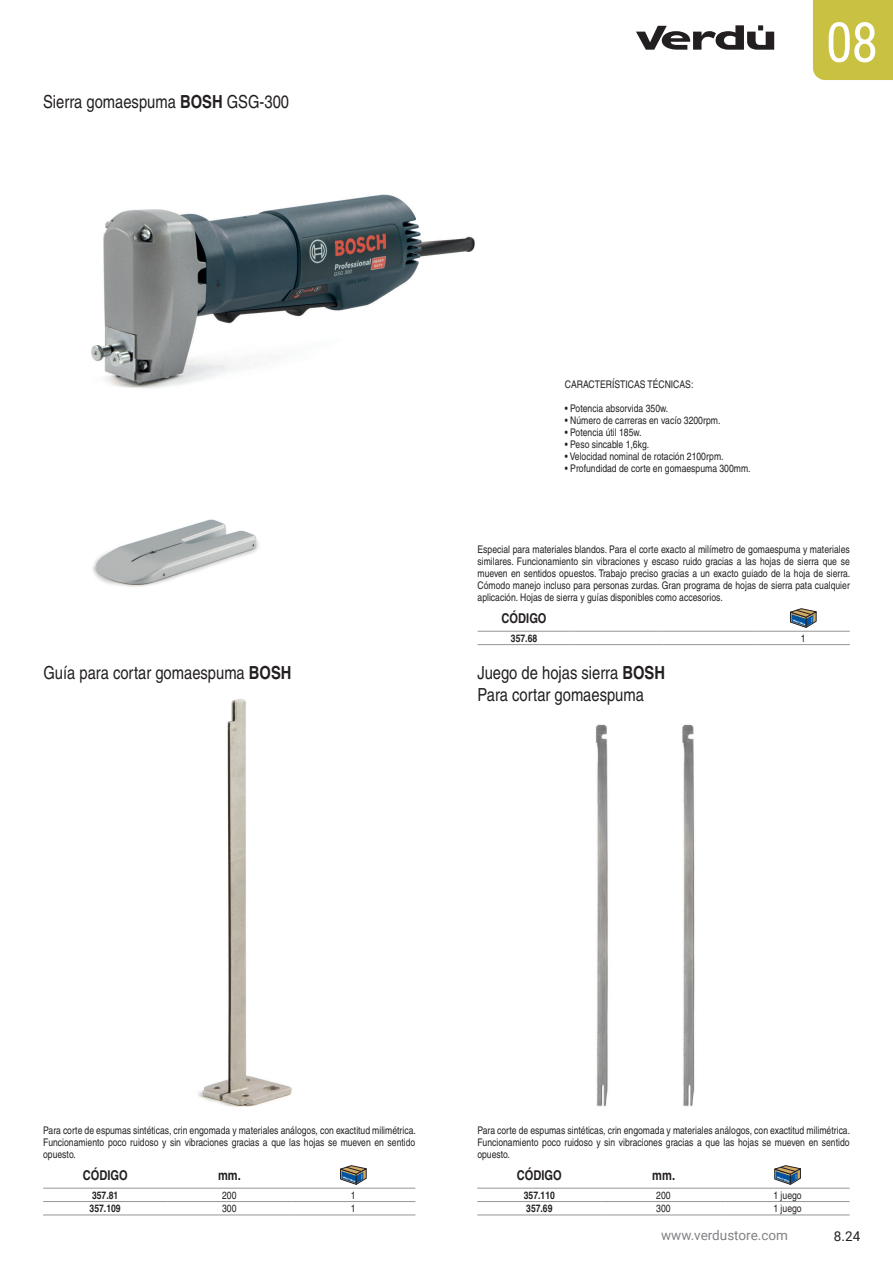
<style>
.page{position:relative;width:893px;height:1263px;background:#fff}
.page>*{position:absolute;margin:0;border:0;box-sizing:border-box;transform-origin:0 0}
.t1{font:55.2px "Roboto Condensed";color:#fff}
.t2{font:condensed 18px "Helvetica";color:#231f20}
.t3{font:700 condensed 13.5px "Helvetica";color:#231f20}
.t4{font:13.5px "Roboto";color:#808285}
.t5{font:13.5px "Roboto";color:#231f20}
.t6{font:condensed 10.5px/12px "Helvetica";color:#231f20;text-align:justify}
.t7{font:700 condensed 10.5px "Helvetica";color:#231f20}
.s1{font-weight:700}
</style>
<div class="page">
<div style="left:813px;top:0;width:80px;height:80px;background:#c8c142"></div>
<svg style="left:636px;top:25px;width:138px;height:25px"></svg>
<img style="left:91px;top:194px;width:384px;height:195px">
<img style="left:198px;top:699px;width:94px;height:408px">
<img style="left:595px;top:724px;width:13px;height:383px">
<img style="left:682px;top:724px;width:13px;height:383px">
<hr style="left:571px;top:631px;width:93px;height:1px;background:#939598">
<hr style="left:664px;top:631px;width:93px;height:1px;background:#939598">
<hr style="left:571px;top:644px;width:93px;height:1px;background:#939598">
<hr style="left:664px;top:644px;width:93px;height:1px;background:#939598">
<hr style="left:478px;top:631px;width:93px;height:1px;background:#939598">
<hr style="left:757px;top:631px;width:93px;height:1px;background:#939598">
<hr style="left:478px;top:644px;width:93px;height:1px;background:#939598">
<hr style="left:757px;top:644px;width:93px;height:1px;background:#939598">
<svg style="left:790px;top:609px;width:26px;height:18px"></svg>
<hr style="left:167px;top:1188px;width:124px;height:1px;background:#939598">
<hr style="left:167px;top:1201px;width:124px;height:1px;background:#939598">
<hr style="left:167px;top:1214px;width:124px;height:1px;background:#939598">
<hr style="left:43px;top:1188px;width:124px;height:1px;background:#939598">
<hr style="left:291px;top:1188px;width:124px;height:1px;background:#939598">
<hr style="left:43px;top:1201px;width:124px;height:1px;background:#939598">
<hr style="left:291px;top:1201px;width:124px;height:1px;background:#939598">
<hr style="left:43px;top:1214px;width:124px;height:1px;background:#939598">
<hr style="left:291px;top:1214px;width:124px;height:1px;background:#939598">
<svg style="left:340px;top:1165px;width:26px;height:19px"></svg>
<hr style="left:601px;top:1188px;width:124px;height:1px;background:#939598">
<hr style="left:601px;top:1201px;width:124px;height:1px;background:#939598">
<hr style="left:601px;top:1214px;width:124px;height:1px;background:#939598">
<hr style="left:477px;top:1188px;width:124px;height:1px;background:#939598">
<hr style="left:725px;top:1188px;width:125px;height:1px;background:#939598">
<hr style="left:477px;top:1201px;width:124px;height:1px;background:#939598">
<hr style="left:725px;top:1201px;width:125px;height:1px;background:#939598">
<hr style="left:477px;top:1214px;width:124px;height:1px;background:#939598">
<hr style="left:725px;top:1214px;width:125px;height:1px;background:#939598">
<svg style="left:775px;top:1165px;width:26px;height:19px"></svg>
<img style="left:92px;top:519px;width:167px;height:68px">
<p class="t2" style="left:43px;top:91px;width:247px">Sierra gomaespuma <span class="s1">BOSH</span> GSG-300</p>
<h1 class="t1" style="left:826px;top:4px;width:54px">08</h1>
<p class="t6" style="left:565px;top:378px;width:130px">CARACTERÍSTICAS TÉCNICAS:</p>
<p class="t6" style="left:565px;top:402px;width:105px">• Potencia absorvida 350w.</p>
<p class="t6" style="left:565px;top:414px;width:157px">• Número de carreras en vacío 3200rpm.</p>
<p class="t6" style="left:565px;top:426px;width:78px">• Potencia útil 185w.</p>
<p class="t6" style="left:565px;top:438px;width:86px">• Peso sincable 1,6kg.</p>
<p class="t6" style="left:565px;top:450px;width:160px">• Velocidad nominal de rotación 2100rpm.</p>
<p class="t6" style="left:565px;top:462px;width:187px">• Profundidad de corte en gomaespuma 300mm.</p>
<p class="t6" style="left:478px;top:543px;width:374px">Especial para materiales blandos. Para el corte exacto al milímetro de gomaespuma y materiales similares. Funcionamiento sin vibraciones y escaso ruido gracias a las hojas de sierra que se mueven en sentidos opuestos. Trabajo preciso gracias a un exacto guiado de la hoja de sierra.<br>Cómodo manejo incluso para personas zurdas. Gran programa de hojas de sierra pata cualquier aplicación. Hojas de sierra y guías disponibles como accesorios.</p>
<p class="t3" style="left:502px;top:610px;width:46px">CÓDIGO</p>
<p class="t7" style="left:511px;top:632px;width:28px">357.68</p>
<p class="t6" style="left:801px;top:632px;width:6px">1</p>
<p class="t2" style="left:43px;top:663px;width:250px">Guía para cortar gomaespuma <span class="s1">BOSH</span></p>
<p class="t2" style="left:478px;top:663px;width:189px">Juego de hojas sierra <span class="s1">BOSH</span></p>
<p class="t2" style="left:478px;top:684px;width:168px">Para cortar gomaespuma</p>
<p class="t6" style="left:43px;top:1124px;width:374px">Para corte de espumas sintéticas, crin engomada y materiales análogos, con exactitud milimétrica.<br>Funcionamiento poco ruidoso y sin vibraciones gracias a que las hojas se mueven en sentido opuesto.</p>
<p class="t6" style="left:477px;top:1124px;width:374px">Para corte de espumas sintéticas, crin engomada y materiales análogos, con exactitud milimétrica.<br>Funcionamiento poco ruidoso y sin vibraciones gracias a que las hojas se mueven en sentido opuesto.</p>
<p class="t3" style="left:83px;top:1167px;width:46px">CÓDIGO</p>
<p class="t3" style="left:218px;top:1167px;width:24px">mm.</p>
<p class="t7" style="left:92px;top:1189px;width:28px">357.81</p>
<p class="t6" style="left:222px;top:1189px;width:16px">200</p>
<p class="t6" style="left:351px;top:1189px;width:6px">1</p>
<p class="t7" style="left:90px;top:1202px;width:33px">357.109</p>
<p class="t6" style="left:222px;top:1202px;width:16px">300</p>
<p class="t6" style="left:351px;top:1202px;width:6px">1</p>
<p class="t3" style="left:517px;top:1167px;width:46px">CÓDIGO</p>
<p class="t3" style="left:652px;top:1167px;width:24px">mm.</p>
<p class="t7" style="left:524px;top:1189px;width:33px">357.110</p>
<p class="t6" style="left:656px;top:1189px;width:16px">200</p>
<p class="t6" style="left:773px;top:1189px;width:30px">1 juego</p>
<p class="t7" style="left:526px;top:1202px;width:28px">357.69</p>
<p class="t6" style="left:656px;top:1202px;width:16px">300</p>
<p class="t6" style="left:773px;top:1202px;width:30px">1 juego</p>
<p class="t4" style="left:661px;top:1225px;width:128px">www.verdustore.com</p>
<p class="t5" style="left:834px;top:1226px;width:28px">8.24</p>
</div>
